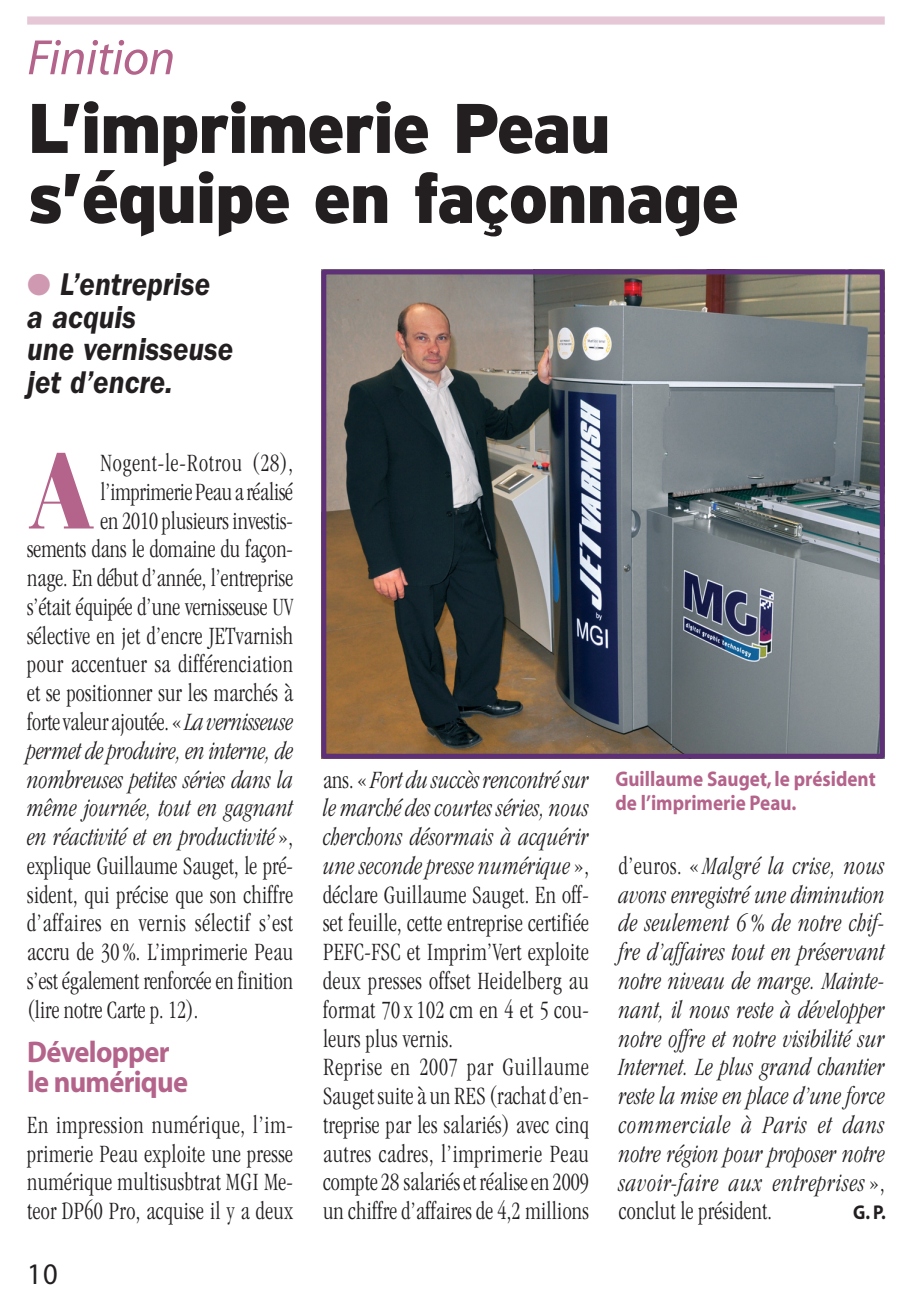
<style>
.page{position:relative;width:907px;height:1300px;background:#fff}
.page>*{position:absolute;margin:0;border:0;box-sizing:border-box;transform-origin:0 0}
.t1{font:900 107.5px "Bauer Bodoni";color:#b4638a;scale:.95 1}
.t2{font:900 70px/70px "Interstate";letter-spacing:-.025em;color:#231f20}
.t3{font:italic 50px "Myriad";letter-spacing:-.01em;color:#b4638a}
.t4{font:italic 600 32.5px/32.5px "Franklin Gothic";color:#231f20;scale:.9 1}
.t5{font:700 30px/30px "Myriad";letter-spacing:-.025em;color:#b4638a;scale:.95 1}
.t6{font:30px "Myriad";color:#231f20;scale:.95 1}
.t7{font:300 condensed 25.75px/28.8px "Garamond";letter-spacing:.015em;color:#231f20;text-align:justify;scale:.9 1}
.t8{font:italic 300 condensed 25.75px/28.8px "Garamond";letter-spacing:.01em;color:#231f20;text-align:justify;scale:.9 1}
.t9{font:300 condensed 25.75px "Garamond";letter-spacing:-.005em;color:#231f20;scale:.9 1}
.t10{font:300 condensed 25.75px "Garamond";letter-spacing:.035em;color:#231f20;scale:.9 1}
.t11{font:700 21.25px/23.8px "Myriad";color:#b4638a;scale:.9 1}
.t12{font:700 20px "Myriad";color:#231f20;scale:.9 1}
.s1{font-family:"Police Fleche";font-weight:400;font-style:normal;font-size:30px;color:#cf99b2}
.s2{font-style:italic}
.s3{font-style:normal}
</style>
<div class="page">
<div style="left:27px;top:16px;width:858px;height:9px;background:#e5c7d5"></div>
<img style="left:327px;top:275px;width:552px;height:478px">
<div style="left:321px;top:269px;width:564px;height:490px;border:5px solid #5e3075"></div>
<h3 class="t3" style="left:27px;top:39px;width:150px">Finition</h3>
<h2 class="t2" style="left:27px;top:99px;width:714px">L’imprimerie Peau s’équipe en façonnage</h2>
<p class="t4" style="left:27px;top:271px;width:230px"><span class="s1">l</span> L’entreprise a acquis<br>une vernisseuse jet d’encre.</p>
<h1 class="t1" style="left:27px;top:449px;width:73px">A</h1>
<p class="t10" style="left:100px;top:453px;width:215px">Nogent-le-Rotrou (28),</p>
<p class="t9" style="left:100px;top:481px;width:215px">l’imprimerie Peau a réalisé</p>
<p class="t7" style="left:100px;top:508px;width:216px">en 2010 plusieurs investis-</p>
<p class="t7" style="left:27px;top:536px;width:297px">sements dans le domaine du façon-</p>
<p class="t7" style="left:27px;top:565px;width:297px">nage. En début d’année, l’entreprise</p>
<p class="t7" style="left:27px;top:594px;width:297px">s’était équipée d’une vernisseuse UV</p>
<p class="t7" style="left:27px;top:623px;width:297px">sélective en jet d’encre JETvarnish</p>
<p class="t7" style="left:27px;top:652px;width:297px">pour accentuer sa différenciation</p>
<p class="t7" style="left:27px;top:680px;width:297px">et se positionner sur les marchés à</p>
<p class="t9" style="left:27px;top:712px;width:297px">forte valeur ajoutée. « <span class="s2">La vernisseuse</span></p>
<p class="t8" style="left:27px;top:738px;width:297px">permet de produire, en interne, de</p>
<p class="t8" style="left:27px;top:766px;width:297px">nombreuses petites séries dans la</p>
<p class="t8" style="left:27px;top:795px;width:297px">même journée, tout en gagnant</p>
<p class="t8" style="left:27px;top:824px;width:297px">en réactivité et en productivité <span class="s3">»,</span></p>
<p class="t7" style="left:27px;top:853px;width:297px">ex plique Guillaume Sauget, le pré-</p>
<p class="t7" style="left:27px;top:882px;width:297px">sident, qui précise que son chiffre</p>
<p class="t7" style="left:27px;top:910px;width:297px">d’affaires en vernis sélectif s’est</p>
<p class="t7" style="left:27px;top:939px;width:297px">accru de 30 %. L’imprimerie Peau</p>
<p class="t7" style="left:27px;top:968px;width:297px">s’est également renforcée en finition</p>
<p class="t7" style="left:27px;top:997px;width:192px">(lire notre Carte p. 12).</p>
<p class="t5" style="left:27px;top:1039px;width:171px">Développer le numérique</p>
<p class="t7" style="left:27px;top:1112px;width:297px">En impression numérique, l’im&shy;primerie Peau exploite une presse numérique multisusbtrat MGI Me&shy;teor DP60 Pro, acquise il y a deux</p>
<p class="t6" style="left:27px;top:1262px;width:34px">10</p>
<p class="t7" style="left:323px;top:767px;width:297px;text-align:left">ans. « <span class="s2">Fort du succès rencontré sur le marché des courtes séries, nous cherchons désormais à acquérir une seconde presse numérique</span> », déclare Guillaume Sauget. En off&shy;set feuille, cette entreprise certifiée PEFC-FSC et Imprim’Vert exploite deux presses offset Heidelberg au format 70 x 102 cm en 4 et 5 cou&shy;leurs plus vernis.<br>Reprise en 2007 par Guillaume Sauget suite à un RES (rachat d’en&shy;treprise par les salariés) avec cinq autres cadres, l’imprimerie Peau compte 28 salariés et réalise en 2009 un chiffre d’affaires de 4,2 millions</p>
<p class="t11" style="left:615px;top:769px;width:291px">Guillaume Sauget, le président de l’imprimerie Peau.</p>
<p class="t8" style="left:619px;top:853px;width:297px"><span class="s3">d’euros. «</span> Malgré la crise, nous avons enregistré une diminution de seulement 6 % de notre chif&shy;fre d’affaires tout en préservant notre niveau de marge. Mainte&shy;nant, il nous reste à développer notre offre et notre visibilité sur Internet. Le plus grand chantier reste la mise en place d’une force commerciale à Paris et dans notre région pour proposer notre savoir-faire aux entreprises <span class="s3">», conclut le président.</span></p>
<p class="t12" style="left:853px;top:1205px;width:38px">G. P.</p>
</div>
